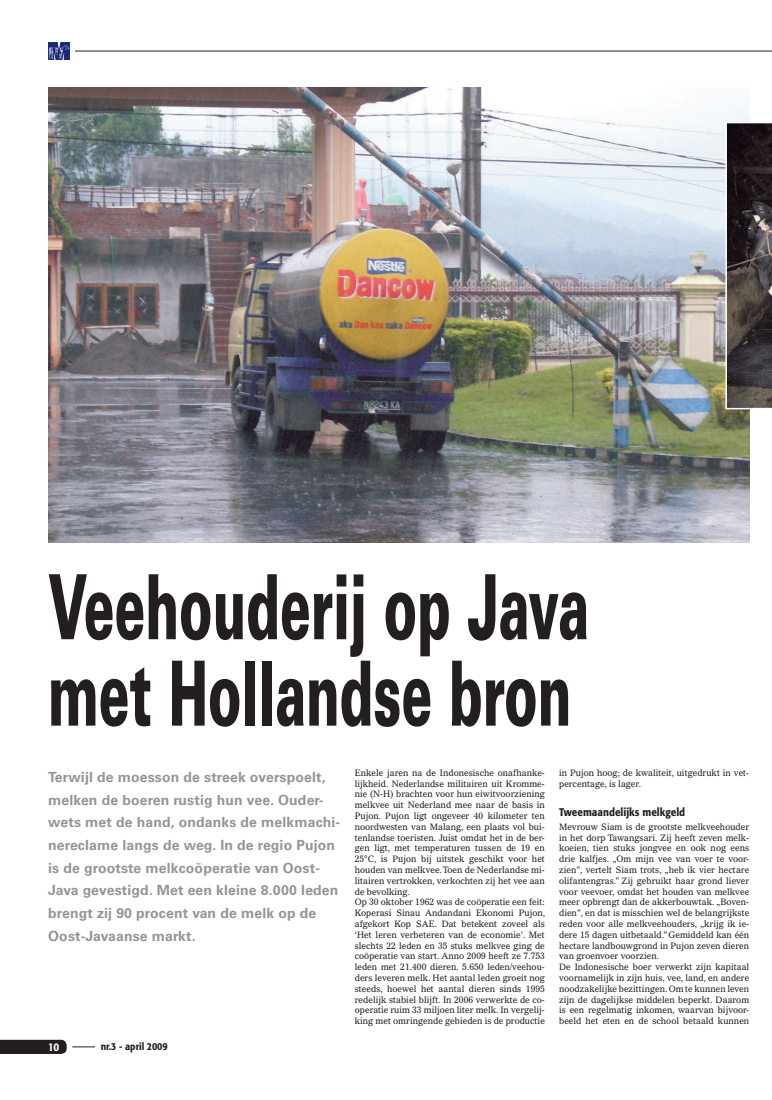
<style>
.page{position:relative;width:772px;height:1100px;background:#fff}
.page>*{position:absolute;margin:0;border:0;box-sizing:border-box;transform-origin:0 0}
.t1{font:900 90px/86.4px "Univers LT Std";color:#231f20;scale:.56 1}
.t2{font:700 14px/22.7px "Univers LT Std";letter-spacing:.01em;color:#939598}
.t3{font:500 11px "Formata";color:#231f20;scale:.9 1}
.t4{font:500 11px "Formata";color:#fff;scale:.9 1}
.t5{font:500 10px "Formata";color:#231f20;scale:.9 1}
.t6{font:9px/10.8px "Gazette LT Std";color:#231f20;scale:.95 1}
</style>
<div class="page">
<svg style="left:0;top:1040px;width:95px;height:14px"></svg>
<svg style="left:48px;top:43px;width:22px;height:17px"></svg>
<hr style="left:75px;top:51px;width:696px;height:1px;background:#231f20">
<img style="left:48px;top:88px;width:700px;height:455px">
<svg style="left:724px;top:121px;width:47px;height:289px;background:#453f40"></svg>
<h1 class="t1" style="left:48px;top:563px;width:966px">Veehouderij op Java met Hollandse bron</h1>
<p class="t2" style="left:48px;top:766px;width:293px">Terwijl de moesson de streek overspoelt, melken de boeren rustig hun vee. Ouder&shy;wets met de hand, ondanks de melkmachi&shy;nereclame langs de weg. In de regio Pujon is de grootste melkcoöperatie van Oost-Java gevestigd. Met een kleine 8.000 leden brengt zij 90 procent van de melk op de Oost-Javaanse markt.</p>
<p class="t6" style="left:354px;top:767px;width:202px">Enkele jaren na de Indonesische onafhanke&shy;lijkheid. Nederlandse militairen uit Kromme&shy;nie (N-H) brachten voor hun eiwitvoorziening melkvee uit Nederland mee naar de basis in Pujon. Pujon ligt ongeveer 40 kilometer ten noordwesten van Malang, een plaats vol bui&shy;tenlandse toeristen. Juist omdat het in de ber&shy;gen ligt, met temperaturen tussen de 19 en 25°C, is Pujon bij uitstek geschikt voor het houden van melkvee. Toen de Nederlandse mi&shy;litairen vertrokken, verkochten zij het vee aan de bevolking.<br>Op 30 oktober 1962 was de coöperatie een feit:<br>Koperasi Sinau Andandani Ekonomi Pujon, afgekort Kop SAE. Dat betekent zoveel als ‘Het leren verbeteren van de economie’. Met slechts 22 leden en 35 stuks melkvee ging de coöperatie van start. Anno 2009 heeft ze 7.753 leden met 21.400 dieren. 5.650 leden/veehou&shy;ders leveren melk. Het aantal leden groeit nog steeds, hoewel het aantal dieren sinds 1995 redelijk stabiel blijft. In 2006 verwerkte de co&shy;öperatie ruim 33 miljoen liter melk. In vergelij&shy;king met omringende gebieden is de productie</p>
<p class="t6" style="left:558px;top:767px;width:201px">in Pujon hoog; de kwaliteit, uitgedrukt in vet&shy;percentage, is lager.</p>
<p class="t3" style="left:558px;top:805px;width:141px">Tweemaandelijks melkgeld</p>
<p class="t6" style="left:558px;top:821px;width:201px">Mevrouw Siam is de grootste melkveehouder in het dorp Tawangsari. Zij heeft zeven melk&shy;koeien, tien stuks jongvee en ook nog eens drie kalfjes. „Om mijn vee van voer te voor&shy;zien”, vertelt Siam trots, „heb ik vier hectare olifantengras.” Zij gebruikt haar grond liever voor veevoer, omdat het houden van melkvee meer opbrengt dan de akkerbouwtak. „Boven&shy;dien”, en dat is misschien wel de belangrijkste reden voor alle melkveehouders, „krijg ik ie&shy;dere 15 dagen uitbetaald.” Gemiddeld kan één hectare landbouwgrond in Pujon zeven dieren van groenvoer voorzien.<br>De Indonesische boer verwerkt zijn kapitaal voornamelijk in zijn huis, vee, land, en andere noodzakelijke bezittingen. Om te kunnen leven zijn de dagelijkse middelen beperkt. Daarom is een regelmatig inkomen, waarvan bijvoor&shy;beeld het eten en de school betaald kunnen</p>
<p class="t4" style="left:48px;top:1040px;width:14px">10</p>
<p class="t5" style="left:101px;top:1040px;width:76px">nr.3 - april 2009</p>
</div>
